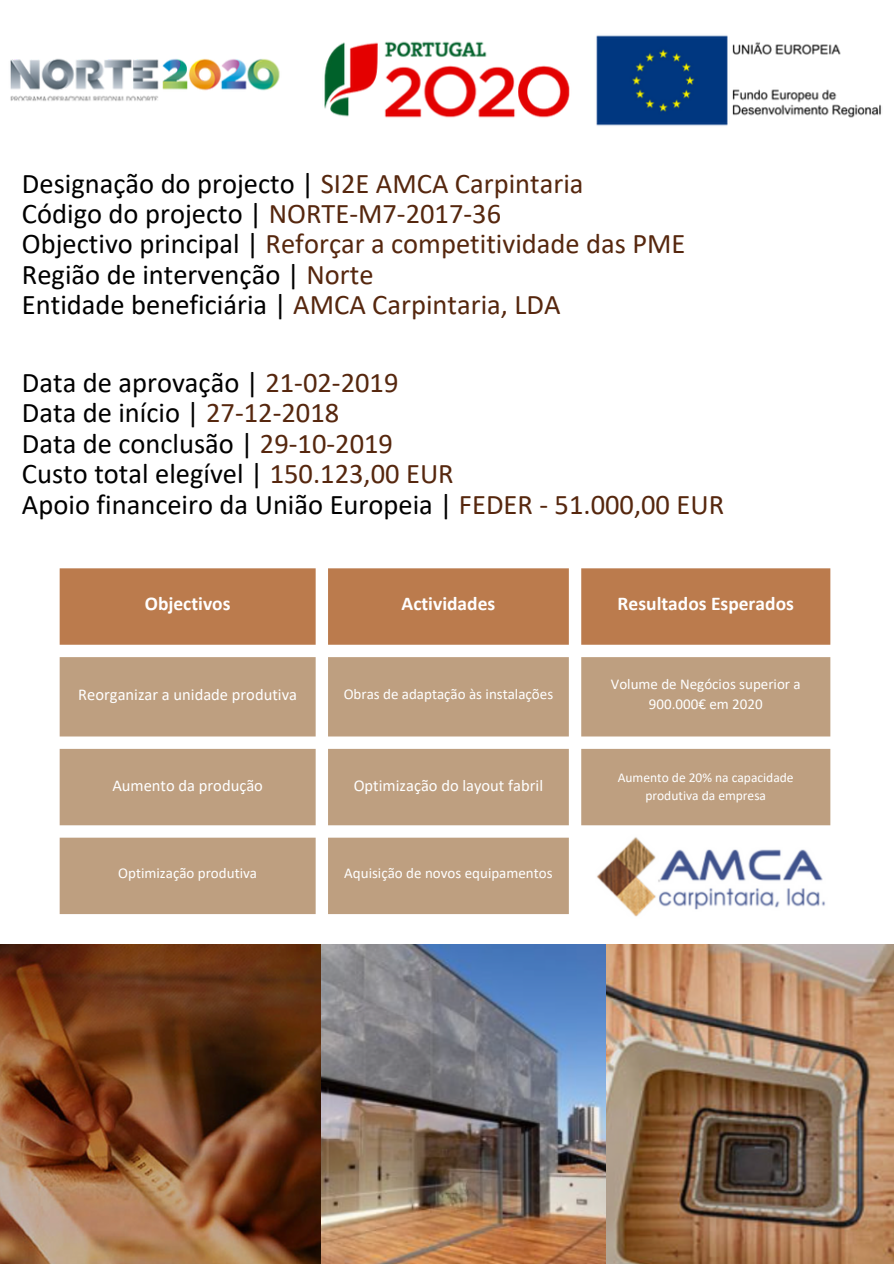
<style>
.page{position:relative;width:894px;height:1264px;background:#fff}
.page>*{position:absolute;margin:0;border:0;box-sizing:border-box;transform-origin:0 0}
.t1{font:28.5px "Calibri";color:#000}
.t2{font:28.5px "Calibri";color:#56270e}
.t3{font:700 19.5px "Calibri";color:#fff}
.t4{font:16.5px "Calibri";color:#fff}
.t5{font:15px/20.2px "Calibri";color:#fff;text-align:center}
.t6{font:13.5px/18px "Calibri";color:#fff;text-align:center}
.s1{color:#56270e}
.s2{color:#000}
</style>
<div class="page">
<img style="left:0;top:944px;width:322px;height:319px">
<img style="left:322px;top:944px;width:284px;height:319px">
<img style="left:606px;top:944px;width:287px;height:319px">
<div style="left:60px;top:568px;width:770px;height:76px;background:#bb7b4d"></div>
<svg style="left:60px;top:657px;width:770px;height:257px;fill:#be9f80"></svg>
<img style="left:10px;top:35px;width:871px;height:91px">
<img style="left:595px;top:833px;width:234px;height:84px">
<p class="t1" style="left:22px;top:171px;width:563px">Designação do projecto | <span class="s1">SI2E AMCA Carpintaria</span></p>
<p class="t1" style="left:22px;top:201px;width:480px">Código do projecto | <span class="s1">NORTE-M7-2017-36</span></p>
<p class="t2" style="left:22px;top:232px;width:664px"><span class="s2">Objectivo principal |</span> Reforçar a competitividade das PME</p>
<p class="t1" style="left:22px;top:262px;width:353px">Região de intervenção | <span class="s1">Norte</span></p>
<p class="t1" style="left:22px;top:293px;width:540px">Entidade beneficiária | <span class="s1">AMCA Carpintaria, LDA</span></p>
<p class="t1" style="left:22px;top:370px;width:378px">Data de aprovação | <span class="s1">21-02-2019</span></p>
<p class="t1" style="left:22px;top:401px;width:319px">Data de início | <span class="s1">27-12-2018</span></p>
<p class="t1" style="left:22px;top:431px;width:372px">Data de conclusão | <span class="s1">29-10-2019</span></p>
<p class="t1" style="left:22px;top:462px;width:433px">Custo total elegível | <span class="s1">150.123,00 EUR</span></p>
<p class="t1" style="left:22px;top:492px;width:703px">Apoio financeiro da União Europeia | <span class="s1">FEDER - 51.000,00 EUR</span></p>
<p class="t3" style="left:145px;top:595px;width:87px">Objectivos</p>
<p class="t3" style="left:401px;top:595px;width:95px">Actividades</p>
<p class="t3" style="left:617px;top:595px;width:178px">Resultados Esperados</p>
<p class="t4" style="left:78px;top:687px;width:220px">Reorganizar a unidade produtiva</p>
<p class="t5" style="left:343px;top:685px;width:211px">Obras de adaptação às instalações</p>
<p class="t5" style="left:610px;top:674px;width:191px">Volume de Negócios superior a<br>900.000€ em 2020</p>
<p class="t4" style="left:112px;top:778px;width:152px">Aumento da produção</p>
<p class="t4" style="left:353px;top:778px;width:191px">Optimização do layout fabril</p>
<p class="t6" style="left:617px;top:769px;width:177px">Aumento de 20% na capacidade produtiva da empresa</p>
<p class="t5" style="left:118px;top:864px;width:140px">Optimização produtiva</p>
<p class="t5" style="left:344px;top:864px;width:210px">Aquisição de novos equipamentos</p>
</div>
